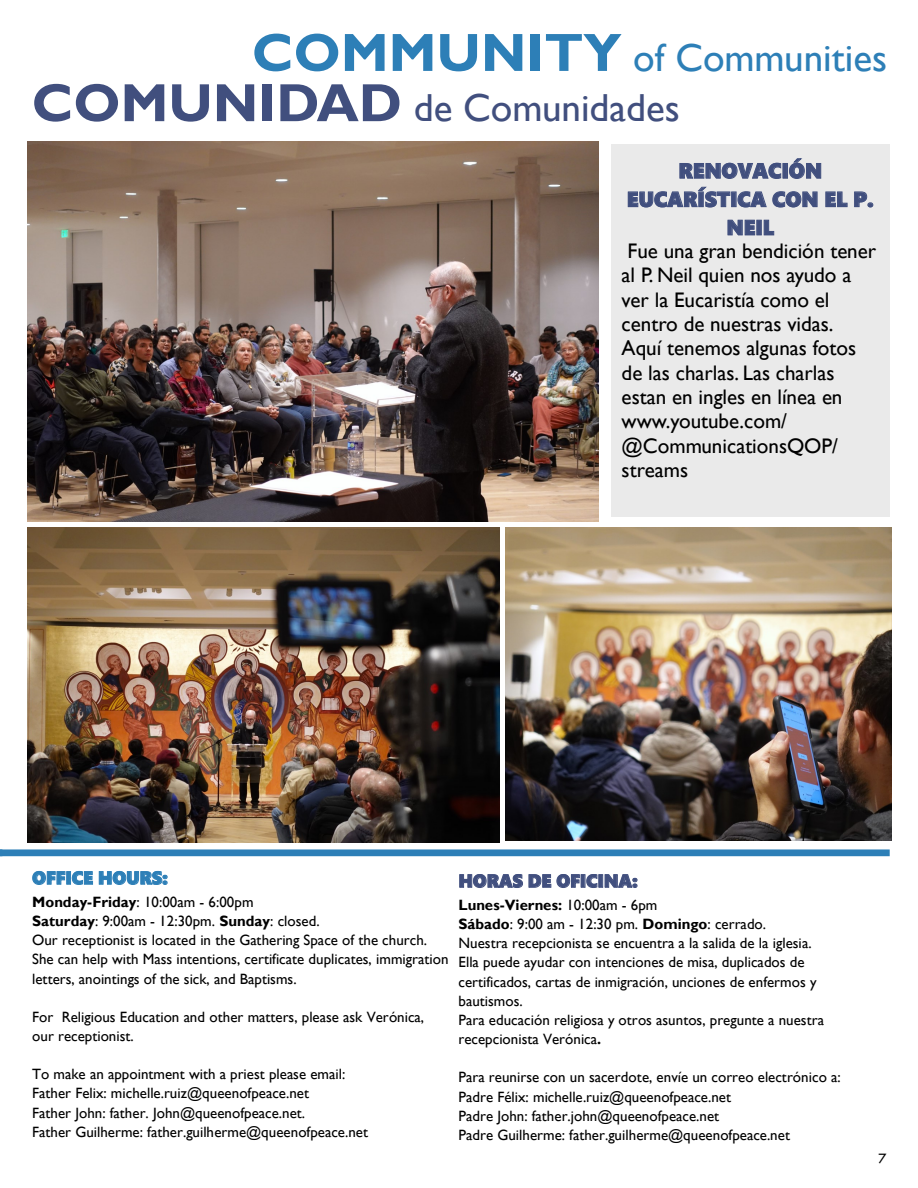
<style>
.page{position:relative;width:918px;height:1188px;background:#fff}
.page>*{position:absolute;margin:0;border:0;box-sizing:border-box;transform-origin:0 0}
.t1{font:39px/50.2px "Gill Sans";color:#2d7fb7}
.t2{font:21px/24.3px "Gill Sans";color:#000}
.t3{font:21px/28.3px "Segoe UI Black";color:#414f7e;text-align:center}
.t4{font:18px "Segoe UI Black";color:#414f7e}
.t5{font:18px "Segoe UI Black";color:#2d7fb7}
.t6{font:15px/19.2px "Gill Sans";color:#000}
.t7{font:15px "Tw Cen";color:#000}
.s1{font-weight:700;font-size:54px}
.s2{font-weight:700;font-size:54px;color:#414f7e}
.s3{color:#414f7e}
.s4{font-weight:700}
</style>
<div class="page">
<div style="left:0;top:849px;width:890px;height:7px;background:#2d7fb7"></div>
<img style="left:28px;top:141px;width:571px;height:381px">
<div style="left:611px;top:145px;width:279px;height:372px;background:#eaeaea"></div>
<img style="left:28px;top:528px;width:471px;height:315px">
<img style="left:505px;top:528px;width:387px;height:313px">
<p class="t1" style="left:32px;top:33px;width:857px;text-indent:220px"><span class="s1">COMMUNITY</span> of Communities<br><span class="s2">COMUNIDAD</span> <span class="s3">de Comunidades</span></p>
<p class="t3" style="left:627px;top:155px;width:248px">RENOVACIÓN<br>EUCARÍSTICA CON EL P.<br>NEIL</p>
<p class="t2" style="left:622px;top:239px;width:256px">Fue una gran bendición tener al P. Neil quien nos ayudo a ver la Eucaristía como el centro de nuestras vidas.<br>Aquí tenemos algunas fotos de las charlas. Las charlas estan en ingles en línea en www.youtube.com/ @CommunicationsQOP/ streams</p>
<p class="t5" style="left:32px;top:865px;width:137px">OFFICE HOURS:</p>
<p class="t6" style="left:32px;top:893px;width:418px"><span class="s4">Monday-Friday</span>: 10:00am - 6:00pm<br><span class="s4">Saturday</span>: 9:00am - 12:30pm. <span class="s4">Sunday</span>: closed.<br>Our receptionist is located in the Gathering Space of the church.<br>She can help with Mass intentions, certificate duplicates, immigration letters, anointings of the sick, and Baptisms.</p>
<p class="t6" style="left:32px;top:1007px;width:393px">For Religious Education and other matters, please ask Verónica, our receptionist.</p>
<p class="t6" style="left:32px;top:1065px;width:337px">To make an appointment with a priest please email:<br>Father Felix: michelle.ruiz@queenofpeace.net<br>Father John: father. John@queenofpeace.net.<br>Father Guilherme: father.guilherme@queenofpeace.net</p>
<p class="t4" style="left:459px;top:868px;width:181px">HORAS DE OFICINA:</p>
<p class="t6" style="left:459px;top:896px;width:367px"><span class="s4">Lunes-Viernes:</span> 10:00am - 6pm<br><span class="s4">Sábado</span>: 9:00 am - 12:30 pm. <span class="s4">Domingo</span>: cerrado.<br>Nuestra recepcionista se encuentra a la salida de la iglesia.<br>Ella puede ayudar con intenciones de misa, duplicados de certificados, cartas de inmigración, unciones de enfermos y bautismos.<br>Para educación religiosa y otros asuntos, pregunte a nuestra recepcionista Verónica<span class="s4">.</span></p>
<p class="t6" style="left:459px;top:1068px;width:384px">Para reunirse con un sacerdote, envíe un correo electrónico a:<br>Padre Félix: michelle.ruiz@queenofpeace.net<br>Padre John: father.john@queenofpeace.net<br>Padre Guilherme: father.guilherme@queenofpeace.net</p>
<p class="t7" style="left:879px;top:1149px;width:10px">7</p>
</div>
